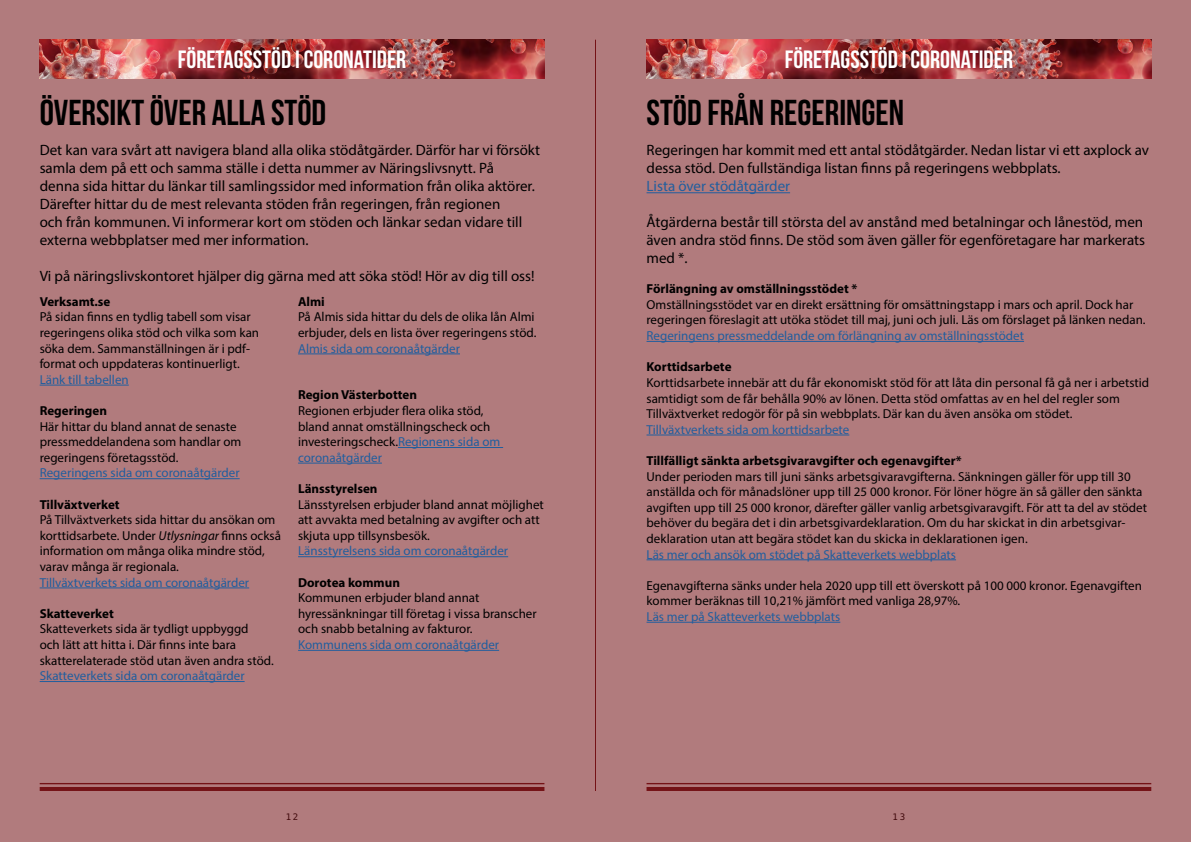
<style>
.page{position:relative;width:1191px;height:842px;background:#b17b7d}
.page>*{position:absolute;margin:0;border:0;box-sizing:border-box;transform-origin:0 0}
.t1{font:36px "Bebas Neue";color:#000}
.t2{font:25px "Bebas Neue";color:#fff}
.t3{font:15px/18px "Myriad Pro";color:#000}
.t4{font:15px "Myriad Pro";color:#215e9e}
.t5{font:13px/15.6px "Myriad Pro";color:#000}
.t6{font:13px "Myriad Pro";color:#215e9e}
.t7{font:700 13px "Myriad Pro";color:#000}
.t8{font:9px "Hack";color:#000}
.s1{font-style:italic}
.s2{color:#215e9e}
</style>
<div class="page">
<img style="left:40px;top:40px;width:504px;height:38px">
<hr style="left:40px;top:385px;width:89px;height:1px;background:#215e9e">
<hr style="left:40px;top:478px;width:200px;height:1px;background:#215e9e">
<hr style="left:40px;top:588px;width:209px;height:1px;background:#215e9e">
<hr style="left:40px;top:681px;width:205px;height:1px;background:#215e9e">
<hr style="left:298px;top:354px;width:162px;height:1px;background:#215e9e">
<hr style="left:398px;top:447px;width:105px;height:1px;background:#215e9e">
<hr style="left:298px;top:463px;width:84px;height:1px;background:#215e9e">
<hr style="left:298px;top:556px;width:210px;height:1px;background:#215e9e">
<hr style="left:298px;top:650px;width:201px;height:1px;background:#215e9e">
<hr style="left:40px;top:783px;width:504px;height:1px;background:#741216">
<hr style="left:40px;top:787px;width:504px;height:4px;background:#741216">
<hr style="left:595px;top:40px;width:1px;height:751px;background:#741216">
<hr style="left:646px;top:192px;width:144px;height:1px;background:#215e9e">
<hr style="left:646px;top:341px;width:378px;height:1px;background:#215e9e">
<hr style="left:646px;top:435px;width:203px;height:1px;background:#215e9e">
<hr style="left:646px;top:559px;width:310px;height:1px;background:#215e9e">
<hr style="left:646px;top:622px;width:194px;height:1px;background:#215e9e">
<img style="left:646px;top:40px;width:505px;height:38px">
<hr style="left:646px;top:783px;width:505px;height:1px;background:#741216">
<hr style="left:646px;top:787px;width:505px;height:4px;background:#741216">
<h2 class="t2" style="left:178px;top:46px;width:230px">FÖRETAGSSTÖD I CORONATIDER</h2>
<h2 class="t2" style="left:784px;top:46px;width:230px">FÖRETAGSSTÖD I CORONATIDER</h2>
<h1 class="t1" style="left:40px;top:92px;width:288px">ÖVERSIKT ÖVER ALLA STÖD</h1>
<h1 class="t1" style="left:646px;top:92px;width:259px">STÖD FRÅN REGERINGEN</h1>
<p class="t3" style="left:646px;top:141px;width:504px">Regeringen har kommit med ett antal stödåtgärder. Nedan listar vi ett axplock av dessa stöd. Den fullständiga listan finns på regeringens webbplats.</p>
<p class="t4" style="left:646px;top:177px;width:145px">Lista över stödåtgärder</p>
<p class="t3" style="left:646px;top:213px;width:500px">Åtgärderna består till största del av anstånd med betalningar och lånestöd, men även andra stöd finns. De stöd som även gäller för egenföretagare har markerats med *.</p>
<p class="t7" style="left:646px;top:280px;width:212px">Förlängning av omställningsstödet *</p>
<p class="t5" style="left:646px;top:296px;width:500px">Omställningsstödet var en direkt ersättning för omsättningstapp i mars och april. Dock har regeringen föreslagit att utöka stödet till maj, juni och juli. Läs om förslaget på länken nedan.</p>
<p class="t6" style="left:646px;top:328px;width:379px">Regeringens pressmeddelande om förlängning av omställningsstödet</p>
<p class="t7" style="left:646px;top:358px;width:86px">Korttidsarbete</p>
<p class="t5" style="left:646px;top:374px;width:504px">Korttidsarbete innebär att du får ekonomiskt stöd för att låta din personal få gå ner i arbetstid samtidigt som de får behålla 90% av lönen. Detta stöd omfattas av en hel del regler som<br>Tillväxtverket redogör för på sin webbplats. Där kan du även ansöka om stödet.</p>
<p class="t6" style="left:646px;top:421px;width:204px">Tillväxtverkets sida om korttidsarbete</p>
<p class="t7" style="left:646px;top:452px;width:317px">Tillfälligt sänkta arbetsgivaravgifter och egenavgifter*</p>
<p class="t5" style="left:646px;top:468px;width:502px">Under perioden mars till juni sänks arbetsgivaravgifterna. Sänkningen gäller för upp till 30 anställda och för månadslöner upp till 25 000 kronor. För löner högre än så gäller den sänkta avgiften upp till 25 000 kronor, därefter gäller vanlig arbetsgivaravgift. För att ta del av stödet behöver du begära det i din arbetsgivardeklaration. Om du har skickat in din arbetsgivar&shy;deklaration utan att begära stödet kan du skicka in deklarationen igen.</p>
<p class="t6" style="left:646px;top:546px;width:311px">Läs mer och ansök om stödet på Skatteverkets webbplats</p>
<p class="t5" style="left:646px;top:577px;width:497px">Egenavgifterna sänks under hela 2020 upp till ett överskott på 100 000 kronor. Egenavgiften kommer beräknas till 10,21% jämfört med vanliga 28,97%.</p>
<p class="t6" style="left:646px;top:608px;width:195px">Läs mer på Skatteverkets webbplats</p>
<p class="t3" style="left:40px;top:141px;width:502px">Det kan vara svårt att navigera bland alla olika stödåtgärder. Därför har vi försökt samla dem på ett och samma ställe i detta nummer av Näringslivsnytt. På<br>denna sida hittar du länkar till samlingssidor med information från olika aktörer.<br>Därefter hittar du de mest relevanta stöden från regeringen, från regionen<br>och från kommunen. Vi informerar kort om stöden och länkar sedan vidare till externa webbplatser med mer information.</p>
<p class="t3" style="left:40px;top:267px;width:496px">Vi på näringslivskontoret hjälper dig gärna med att söka stöd! Hör av dig till oss!</p>
<p class="t7" style="left:40px;top:293px;width:72px">Verksamt.se</p>
<p class="t5" style="left:40px;top:309px;width:221px">På sidan finns en tydlig tabell som visar regeringens olika stöd och vilka som kan söka dem. Sammanställningen är i pdf&shy;format och uppdateras kontinuerligt.</p>
<p class="t6" style="left:40px;top:371px;width:91px">Länk till tabellen</p>
<p class="t7" style="left:40px;top:402px;width:69px">Regeringen</p>
<p class="t5" style="left:40px;top:418px;width:203px">Här hittar du bland annat de senaste pressmeddelandena som handlar om regeringens företagsstöd.</p>
<p class="t6" style="left:40px;top:465px;width:201px">Regeringens sida om coronaåtgärder</p>
<p class="t7" style="left:40px;top:496px;width:81px">Tillväxtverket</p>
<p class="t5" style="left:40px;top:512px;width:243px">På Tillväxtverkets sida hittar du ansökan om korttidsarbete. Under <span class="s1">Utlysningar</span> finns också information om många olika mindre stöd, varav många är regionala.</p>
<p class="t6" style="left:40px;top:574px;width:211px">Tillväxtverkets sida om coronaåtgärder</p>
<p class="t7" style="left:40px;top:605px;width:76px">Skatteverket</p>
<p class="t5" style="left:40px;top:621px;width:235px">Skatteverkets sida är tydligt uppbyggd<br>och lätt att hitta i. Där finns inte bara skatterelaterade stöd utan även andra stöd.</p>
<p class="t6" style="left:40px;top:668px;width:206px">Skatteverkets sida om coronaåtgärder</p>
<p class="t7" style="left:298px;top:293px;width:28px">Almi</p>
<p class="t5" style="left:298px;top:309px;width:240px">På Almis sida hittar du dels de olika lån Almi erbjuder, dels en lista över regeringens stöd.</p>
<p class="t6" style="left:298px;top:340px;width:163px">Almis sida om coronaåtgärder</p>
<p class="t7" style="left:298px;top:386px;width:120px">Region Västerbotten</p>
<p class="t5" style="left:298px;top:403px;width:204px">Regionen erbjuder flera olika stöd, bland annat omställningscheck och investeringscheck.<span class="s2">Regionens sida om coronaåtgärder</span></p>
<p class="t7" style="left:298px;top:480px;width:81px">Länsstyrelsen</p>
<p class="t5" style="left:298px;top:496px;width:247px">Länsstyrelsen erbjuder bland annat möjlighet att avvakta med betalning av avgifter och att skjuta upp tillsynsbesök.</p>
<p class="t6" style="left:298px;top:543px;width:212px">Länsstyrelsens sida om coronaåtgärder</p>
<p class="t7" style="left:298px;top:574px;width:103px">Dorotea kommun</p>
<p class="t5" style="left:298px;top:590px;width:240px">Kommunen erbjuder bland annat hyressänkningar till företag i vissa branscher och snabb betalning av fakturor.</p>
<p class="t6" style="left:298px;top:637px;width:202px">Kommunens sida om coronaåtgärder</p>
<p class="t8" style="left:286px;top:811px;width:14px">12</p>
<p class="t8" style="left:892px;top:811px;width:14px">13</p>
</div>
